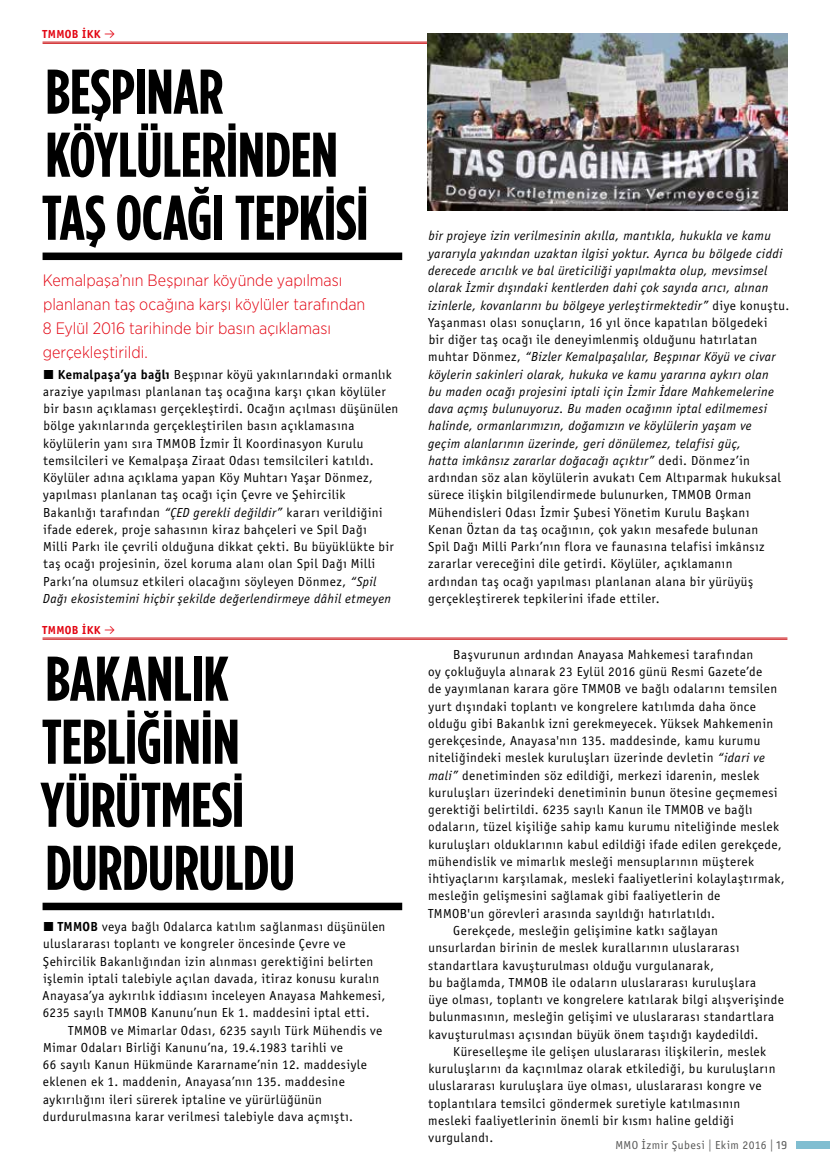
<style>
.page{position:relative;width:830px;height:1170px;background:#fff}
.page>*{position:absolute;margin:0;border:0;box-sizing:border-box;transform-origin:0 0}
.t1{font:700 63px/63px "Gotham Condensed";letter-spacing:-.005em;color:#000}
.t2{font:300 16.5px/24px "Gotham Narrow";color:#e30613}
.t3{font:13.5px/17.2px "Officina Sans";letter-spacing:.035em;color:#000}
.t4{font:italic 13.5px/17.2px "Officina Sans";letter-spacing:.03em;color:#000}
.t5{font:12px "Officina Sans";letter-spacing:.035em;color:#575756}
.t6{font:700 12px "Officina Sans";letter-spacing:.03em;color:#e30613}
.s1{font-family:"Klavika";font-weight:400}
.s2{font-family:"Klavika Arrows";font-weight:700}
.s3{font-weight:700}
.s4{font-style:italic}
.s5{font-style:normal}
.s6{font-family:"Klavika"}
</style>
<div class="page">
<div style="left:795px;top:1140px;width:34px;height:8px;background:#80bed1"></div>
<div style="left:43px;top:252px;width:359px;height:8px;background:#000"></div>
<hr style="left:43px;top:42px;width:744px;height:1px;background:#cd171a">
<hr style="left:43px;top:43px;width:744px;height:1px;background:#cd171a">
<img style="left:427px;top:33px;width:360px;height:177px">
<hr style="left:43px;top:637px;width:744px;height:1px;background:#cd171a">
<hr style="left:43px;top:639px;width:744px;height:1px;background:#cd171a">
<div style="left:43px;top:902px;width:359px;height:8px;background:#000"></div>
<p class="t6" style="left:43px;top:27px;width:74px">TMMOB İKK <span class="s1">•</span></p>
<h1 class="t1" style="left:42px;top:60px;width:328px">BEŞPINAR<br>KÖYLÜLERİNDEN<br>TAŞ OCAĞI TEPKİSİ</h1>
<p class="t2" style="left:43px;top:268px;width:324px">Kemalpaşa’nın Beşpınar köyünde yapılması planlanan taş ocağına karşı köylüler tarafından 8 Eylül 2016 tarihinde bir basın açıklaması gerçekleştirildi.</p>
<p class="t3" style="left:43px;top:365px;width:357px"><span class="s2">(</span> <span class="s3">Kemalpaşa’ya bağlı</span> Beşpınar köyü yakınlarındaki ormanlık araziye yapılması planlanan taş ocağına karşı çıkan köylüler bir basın açıklaması gerçekleştirdi. Ocağın açılması düşünülen bölge yakınlarında gerçekleştirilen basın açıklamasına köylülerin yanı sıra TMMOB İzmir İl Koordinasyon Kurulu temsilcileri ve Kemalpaşa Ziraat Odası temsilcileri katıldı.<br>Köylüler adına açıklama yapan Köy Muhtarı Yaşar Dönmez, yapılması planlanan taş ocağı için Çevre ve Şehircilik Bakanlığı tarafından <span class="s4">“ÇED gerekli değildir”</span> kararı verildiğini ifade ederek, proje sahasının kiraz bahçeleri ve Spil Dağı<br>Milli Parkı ile çevrili olduğuna dikkat çekti. Bu büyüklükte bir taş ocağı projesinin, özel koruma alanı olan Spil Dağı Milli Parkı’na olumsuz etkileri olacağını söyleyen Dönmez, <span class="s4">“Spil Dağı ekosistemini hiçbir şekilde değerlendirmeye dâhil etmeyen</span></p>
<p class="t6" style="left:43px;top:623px;width:74px">TMMOB İKK <span class="s1">•</span></p>
<h1 class="t1" style="left:40px;top:646px;width:252px">BAKANLIK<br>TEBLİĞİNİN<br>YÜRÜTMESİ<br>DURDURULDU</h1>
<p class="t3" style="left:43px;top:918px;width:344px"><span class="s2">(</span> <span class="s3">TMMOB</span> veya bağlı Odalarca katılım sağlanması düşünülen uluslararası toplantı ve kongreler öncesinde Çevre ve Şehircilik Bakanlığından izin alınması gerektiğini belirten işlemin iptali talebiyle açılan davada, itiraz konusu kuralın Anayasa’ya aykırılık iddiasını inceleyen Anayasa Mahkemesi, 6235 sayılı TMMOB Kanunu’nun Ek 1. maddesini iptal etti.</p>
<p class="t3" style="left:43px;top:1021px;width:341px;text-indent:25px">TMMOB ve Mimarlar Odası, 6235 sayılı Türk Mühendis ve Mimar Odaları Birliği Kanunu’na, 19.4.1983 tarihli ve<br>66 sayılı Kanun Hükmünde Kararname’nin 12. maddesiyle eklenen ek 1. maddenin, Anayasa’nın 135. maddesine aykırılığını ileri sürerek iptaline ve yürürlüğünün durdurulmasına karar verilmesi talebiyle dava açmıştı.</p>
<p class="t4" style="left:428px;top:227px;width:363px">bir projeye izin verilmesinin akılla, mantıkla, hukukla ve kamu yararıyla yakından uzaktan ilgisi yoktur. Ayrıca bu bölgede ciddi derecede arıcılık ve bal üreticiliği yapılmakta olup, mevsimsel olarak İzmir dışındaki kentlerden dahi çok sayıda arıcı, alınan izinlerle, kovanlarını bu bölgeye yerleştirmektedir” <span class="s5">diye konuştu.<br>Yaşanması olası sonuçların, 16 yıl önce kapatılan bölgedeki<br>bir diğer taş ocağı ile deneyimlenmiş olduğunu hatırlatan muhtar Dönmez,</span> “Bizler Kemalpaşalılar, Beşpınar Köyü ve civar köylerin sakinleri olarak, hukuka ve kamu yararına aykırı olan<br>bu maden ocağı projesini iptali için İzmir İdare Mahkemelerine dava açmış bulunuyoruz. Bu maden ocağının iptal edilmemesi halinde, ormanlarımızın, doğamızın ve köylülerin yaşam ve<br>geçim alanlarının üzerinde, geri dönülemez, telafisi güç,<br>hatta imkânsız zararlar doğacağı açıktır” <span class="s5">dedi. Dönmez’in ardından söz alan köylülerin avukatı Cem Altıparmak hukuksal sürece ilişkin bilgilendirmede bulunurken, TMMOB Orman Mühendisleri Odası İzmir Şubesi Yönetim Kurulu Başkanı<br>Kenan Öztan da taş ocağının, çok yakın mesafede bulunan<br>Spil Dağı Milli Parkı’nın flora ve faunasına telafisi imkânsız zararlar vereceğini dile getirdi. Köylüler, açıklamanın<br>ardından taş ocağı yapılması planlanan alana bir yürüyüş gerçekleştirerek tepkilerini ifade ettiler.</span></p>
<p class="t3" style="left:453px;top:645px;width:301px">Başvurunun ardından Anayasa Mahkemesi tarafından</p>
<p class="t3" style="left:428px;top:663px;width:335px">oy çokluğuyla alınarak 23 Eylül 2016 günü Resmi Gazete’de</p>
<p class="t3" style="left:428px;top:680px;width:350px">de yayımlanan karara göre TMMOB ve bağlı odalarını temsilen</p>
<p class="t3" style="left:428px;top:697px;width:329px">yurt dışındaki toplantı ve kongrelere katılımda daha önce</p>
<p class="t3" style="left:428px;top:714px;width:346px">olduğu gibi Bakanlık izni gerekmeyecek. Yüksek Mahkemenin</p>
<p class="t3" style="left:428px;top:732px;width:333px">gerekçesinde, Anayasa'nın 135. maddesinde, kamu kurumu</p>
<p class="t3" style="left:428px;top:749px;width:338px">niteliğindeki meslek kuruluşları üzerinde devletin <span class="s4">“idari ve</span></p>
<p class="t3" style="left:428px;top:766px;width:332px"><span class="s4">mali”</span> denetiminden söz edildiği, merkezi idarenin, meslek</p>
<p class="t3" style="left:428px;top:783px;width:350px">kuruluşları üzerindeki denetiminin bunun ötesine geçmemesi</p>
<p class="t3" style="left:428px;top:801px;width:326px">gerektiği belirtildi. 6235 sayılı Kanun ile TMMOB ve bağlı</p>
<p class="t3" style="left:428px;top:818px;width:352px">odaların, tüzel kişiliğe sahip kamu kurumu niteliğinde meslek</p>
<p class="t3" style="left:428px;top:835px;width:355px">kuruluşları olduklarının kabul edildiği ifade edilen gerekçede,</p>
<p class="t3" style="left:428px;top:852px;width:327px">mühendislik ve mimarlık mesleği mensuplarının müşterek</p>
<p class="t3" style="left:428px;top:870px;width:357px">ihtiyaçlarını karşılamak, mesleki faaliyetlerini kolaylaştırmak,</p>
<p class="t3" style="left:428px;top:887px;width:293px">mesleğin gelişmesini sağlamak gibi faaliyetlerin de</p>
<p class="t3" style="left:428px;top:904px;width:288px">TMMOB'un görevleri arasında sayıldığı hatırlatıldı.</p>
<p class="t3" style="left:453px;top:921px;width:266px">Gerekçede, mesleğin gelişimine katkı sağlayan</p>
<p class="t3" style="left:428px;top:939px;width:312px">unsurlardan birinin de meslek kurallarının uluslararası</p>
<p class="t3" style="left:428px;top:956px;width:287px">standartlara kavuşturulması olduğu vurgulanarak,</p>
<p class="t3" style="left:428px;top:973px;width:329px">bu bağlamda, TMMOB ile odaların uluslararası kuruluşlara</p>
<p class="t3" style="left:428px;top:991px;width:356px">üye olması, toplantı ve kongrelere katılarak bilgi alışverişinde</p>
<p class="t3" style="left:428px;top:1008px;width:347px">bulunmasının, mesleğin gelişimi ve uluslararası standartlara</p>
<p class="t3" style="left:428px;top:1025px;width:331px">kavuşturulması açısından büyük önem taşıdığı kaydedildi.</p>
<p class="t3" style="left:453px;top:1042px;width:314px">Küreselleşme ile gelişen uluslararası ilişkilerin, meslek</p>
<p class="t3" style="left:428px;top:1060px;width:348px">kuruluşlarını da kaçınılmaz olarak etkilediği, bu kuruluşların</p>
<p class="t3" style="left:428px;top:1077px;width:334px">uluslararası kuruluşlara üye olması, uluslararası kongre ve</p>
<p class="t3" style="left:428px;top:1094px;width:313px">toplantılara temsilci göndermek suretiyle katılmasının</p>
<p class="t3" style="left:428px;top:1111px;width:307px">mesleki faaliyetlerinin önemli bir kısmı haline geldiği</p>
<p class="t3" style="left:428px;top:1129px;width:66px">vurgulandı.</p>
<p class="t5" style="left:615px;top:1137px;width:173px">MMO İzmir Şubesi <span class="s6">|</span> Ekim 2016 <span class="s6">| 19</span></p>
</div>
